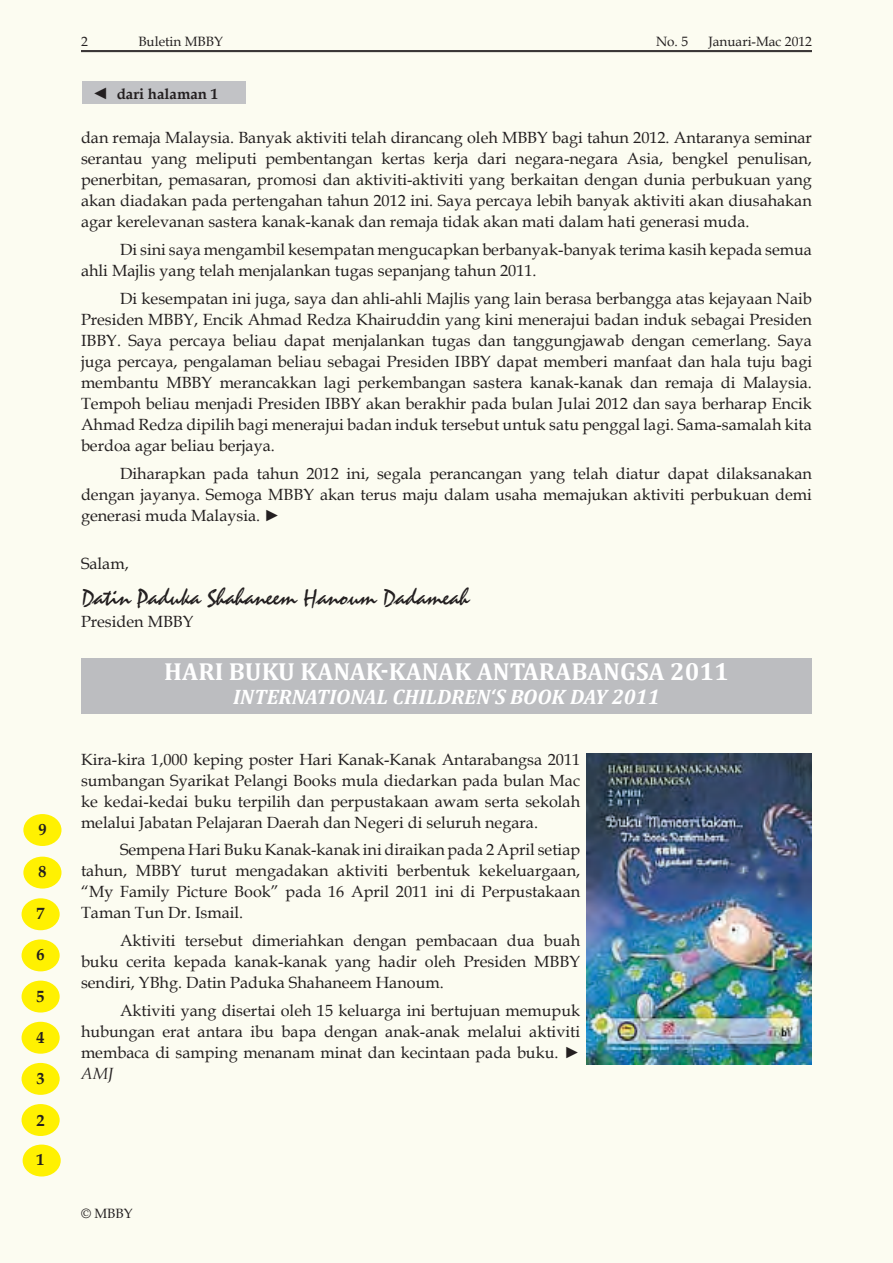
<style>
.page{position:relative;width:893px;height:1263px;background:#fcfcf1}
.page>*{position:absolute;margin:0;border:0;box-sizing:border-box;transform-origin:0 0}
.t1{font:700 24.75px "Cambria";color:#fff}
.t2{font:24.3px "Staccato 222 BT";color:#231f20}
.t3{font:italic 700 21px "Cambria";color:#fff}
.t4{font:16.2px/21px "Book Antiqua";color:#231f20;text-align:justify}
.t5{font:700 16.2px "Book Antiqua";color:#231f20}
.t6{font:italic 16.2px "Book Antiqua";color:#231f20}
.t7{font:700 15px "Book Antiqua";color:#231f20}
.t8{font:13.5px "Book Antiqua";color:#231f20}
.s1{font-weight:400;font-size:16.5px}
</style>
<div class="page">
<hr style="left:81px;top:50px;width:731px;height:1px;background:#231f20">
<hr style="left:81px;top:51px;width:731px;height:1px;background:#231f20">
<div style="left:22px;top:1104px;width:38px;height:32px;background:#fff101;border-radius:50%"></div>
<div style="left:22px;top:1063px;width:38px;height:32px;background:#fff101;border-radius:50%"></div>
<div style="left:22px;top:1022px;width:38px;height:32px;background:#fff101;border-radius:50%"></div>
<div style="left:22px;top:980px;width:38px;height:32px;background:#fff101;border-radius:50%"></div>
<div style="left:22px;top:939px;width:38px;height:32px;background:#fff101;border-radius:50%"></div>
<div style="left:22px;top:898px;width:38px;height:32px;background:#fff101;border-radius:50%"></div>
<div style="left:23px;top:1144px;width:38px;height:32px;background:#fff101;border-radius:50%"></div>
<div style="left:23px;top:857px;width:38px;height:31px;background:#fff101;border-radius:50%"></div>
<div style="left:23px;top:814px;width:38px;height:32px;background:#fff101;border-radius:50%"></div>
<hr style="left:892px;top:0;width:1px;height:1263px;background:#fbfbe6">
<div style="left:82px;top:81px;width:164px;height:23px;background:#c2c3c6"></div>
<div style="left:81px;top:658px;width:731px;height:55px;background:#bcbdc0"></div>
<img style="left:587px;top:754px;width:225px;height:310px">
<p class="t5" style="left:38px;top:818px;width:10px">9</p>
<p class="t5" style="left:38px;top:860px;width:10px">8</p>
<p class="t5" style="left:37px;top:902px;width:10px">7</p>
<p class="t5" style="left:37px;top:943px;width:10px">6</p>
<p class="t5" style="left:37px;top:986px;width:10px">5</p>
<p class="t5" style="left:37px;top:1027px;width:10px">4</p>
<p class="t5" style="left:37px;top:1068px;width:10px">3</p>
<p class="t5" style="left:37px;top:1109px;width:10px">2</p>
<p class="t5" style="left:37px;top:1148px;width:10px">1</p>
<p class="t8" style="left:81px;top:32px;width:8px">2</p>
<p class="t8" style="left:138px;top:32px;width:86px">Buletin MBBY</p>
<p class="t8" style="left:656px;top:32px;width:34px">No. 5</p>
<p class="t8" style="left:708px;top:32px;width:105px">Januari-Mac 2012</p>
<p class="t7" style="left:92px;top:83px;width:128px"><span class="s1">◄</span> dari halaman 1</p>
<p class="t4" style="left:81px;top:127px;width:732px">dan remaja Malaysia. Banyak aktiviti telah dirancang oleh MBBY bagi tahun 2012. Antaranya seminar serantau yang meliputi pembentangan kertas kerja dari negara-negara Asia, bengkel penulisan, penerbitan, pemasaran, promosi dan aktiviti-aktiviti yang berkaitan dengan dunia perbukuan yang akan diadakan pada pertengahan tahun 2012 ini. Saya percaya lebih banyak aktiviti akan diusahakan agar kerelevanan sastera kanak-kanak dan remaja tidak akan mati dalam hati generasi muda.</p>
<p class="t4" style="left:81px;top:239px;width:732px;text-indent:39px">Di sini saya mengambil kesempatan mengucapkan berbanyak-banyak terima kasih kepada semua ahli Majlis yang telah menjalankan tugas sepanjang tahun 2011.</p>
<p class="t4" style="left:81px;top:288px;width:732px;text-indent:39px">Di kesempatan ini juga, saya dan ahli-ahli Majlis yang lain berasa berbangga atas kejayaan Naib Presiden MBBY, Encik Ahmad Redza Khairuddin yang kini menerajui badan induk sebagai Presiden IBBY. Saya percaya beliau dapat menjalankan tugas dan tanggungjawab dengan cemerlang. Saya juga percaya, pengalaman beliau sebagai Presiden IBBY dapat memberi manfaat dan hala tuju bagi membantu MBBY merancakkan lagi perkembangan sastera kanak-kanak dan remaja di Malaysia.<br>Tempoh beliau menjadi Presiden IBBY akan berakhir pada bulan Julai 2012 dan saya berharap Encik Ahmad Redza dipilih bagi menerajui badan induk tersebut untuk satu penggal lagi. Sama-samalah kita berdoa agar beliau berjaya.</p>
<p class="t4" style="left:81px;top:462px;width:732px;text-indent:39px">Diharapkan pada tahun 2012 ini, segala perancangan yang telah diatur dapat dilaksanakan dengan jayanya. Semoga MBBY akan terus maju dalam usaha memajukan aktiviti perbukuan demi generasi muda Malaysia. ►</p>
<p class="t4" style="left:81px;top:553px;width:49px">Salam,</p>
<h2 class="t2" style="left:81px;top:583px;width:390px">Datin Paduka Shahaneem Hanoum Dadameah</h2>
<p class="t4" style="left:81px;top:610px;width:114px">Presiden MBBY</p>
<h1 class="t1" style="left:164px;top:654px;width:566px">HARI BUKU KANAK-KANAK ANTARABANGSA 2011</h1>
<p class="t3" style="left:233px;top:682px;width:428px">INTERNATIONAL CHILDREN‘S BOOK DAY 2011</p>
<p class="t4" style="left:81px;top:748px;width:501px">Kira-kira 1,000 keping poster Hari Kanak-Kanak Antarabangsa 2011 sumbangan Syarikat Pelangi Books mula diedarkan pada bulan Mac ke kedai-kedai buku terpilih dan perpustakaan awam serta sekolah melalui Jabatan Pelajaran Daerah dan Negeri di seluruh negara.</p>
<p class="t4" style="left:81px;top:839px;width:501px;text-indent:39px">Sempena Hari Buku Kanak-kanak ini diraikan pada 2 April setiap tahun, MBBY turut mengadakan aktiviti berbentuk kekeluargaan, “My Family Picture Book” pada 16 April 2011 ini di Perpustakaan Taman Tun Dr. Ismail.</p>
<p class="t4" style="left:81px;top:930px;width:501px;text-indent:39px">Aktiviti tersebut dimeriahkan dengan pembacaan dua buah buku cerita kepada kanak-kanak yang hadir oleh Presiden MBBY sendiri, YBhg. Datin Paduka Shahaneem Hanoum.</p>
<p class="t4" style="left:81px;top:999px;width:501px;text-indent:39px">Aktiviti yang disertai oleh 15 keluarga ini bertujuan memupuk hubungan erat antara ibu bapa dengan anak-anak melalui aktiviti membaca di samping menanam minat dan kecintaan pada buku. ►</p>
<p class="t6" style="left:81px;top:1062px;width:34px">AMJ</p>
<p class="t8" style="left:81px;top:1204px;width:53px">© MBBY</p>
</div>
